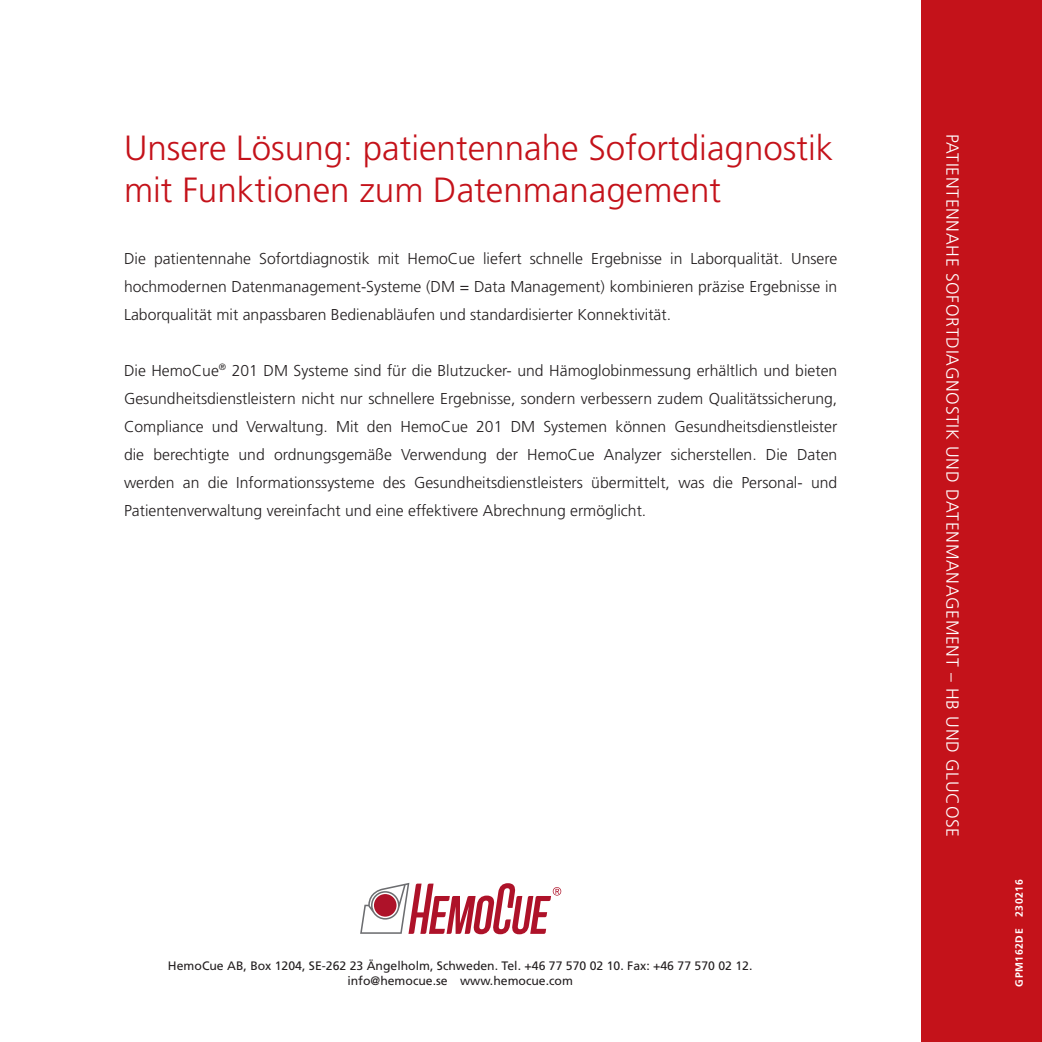
<style>
.page{position:relative;width:1042px;height:1042px;background:#fff}
.page>*{position:absolute;margin:0;border:0;box-sizing:border-box;transform-origin:0 0}
.t1{font:300 35px/42px "Frutiger LT Std";color:#c4121a}
.t2{font:300 17.5px "Frutiger LT Std";letter-spacing:.04em;color:#fff}
.t3{font:300 15.75px/28px "Frutiger LT Std";color:#231f20;text-align:justify}
.t4{font:12.25px "Frutiger LT Std";color:#231f20}
.t5{font:700 10.5px "Frutiger LT Std";letter-spacing:.05em;color:#fff}
</style>
<div class="page">
<div style="left:921px;top:0;width:121px;height:1042px;background:#c4121a"></div>
<svg style="left:360px;top:883px;width:201px;height:51px"></svg>
<p class="t1" style="left:124px;top:128px;width:711px">Unsere Lösung: patientennahe Sofortdiagnostik mit Funktionen zum Datenmanagement</p>
<p class="t3" style="left:124px;top:244px;width:715px">Die patientennahe Sofortdiagnostik mit HemoCue liefert schnelle Ergebnisse in Laborqualität. Unsere hochmodernen Datenmanagement-Systeme (DM = Data Management) kombinieren präzise Ergebnisse in Laborqualität mit anpassbaren Bedienabläufen und standardisierter Konnektivität.</p>
<p class="t3" style="left:124px;top:356px;width:715px">Die HemoCue<sup>®</sup> 201 DM Systeme sind für die Blutzucker- und Hämoglobinmessung erhältlich und bieten Gesundheitsdienstleistern nicht nur schnellere Ergebnisse, sondern verbessern zudem Qualitätssicherung, Compliance und Verwaltung. Mit den HemoCue 201 DM Systemen können Gesundheitsdienstleister die berechtigte und ordnungsgemäße Verwendung der HemoCue Analyzer sicherstellen. Die Daten werden an die Informationssysteme des Gesundheitsdienstleisters übermittelt, was die Personal- und Patientenverwaltung vereinfacht und eine effektivere Abrechnung ermöglicht.</p>
<p class="t4" style="left:168px;top:959px;width:586px">HemoCue AB, Box 1204, SE-262 23 Ängelholm, Schweden. Tel. +46 77 570 02 10. Fax: +46 77 570 02 12.</p>
<p class="t4" style="left:347px;top:973px;width:227px">info@hemocue.se www.hemocue.com</p>
<p class="t2" style="left:962px;top:134px;width:704px;rotate:90deg">PATIENTENNAHE SOFORTDIAGNOSTIK UND DATENMANAGEMENT – HB UND GLUCOSE</p>
<p class="t5" style="left:1013px;top:986px;width:109px;rotate:-90deg">GPM162DE 230216</p>
</div>
